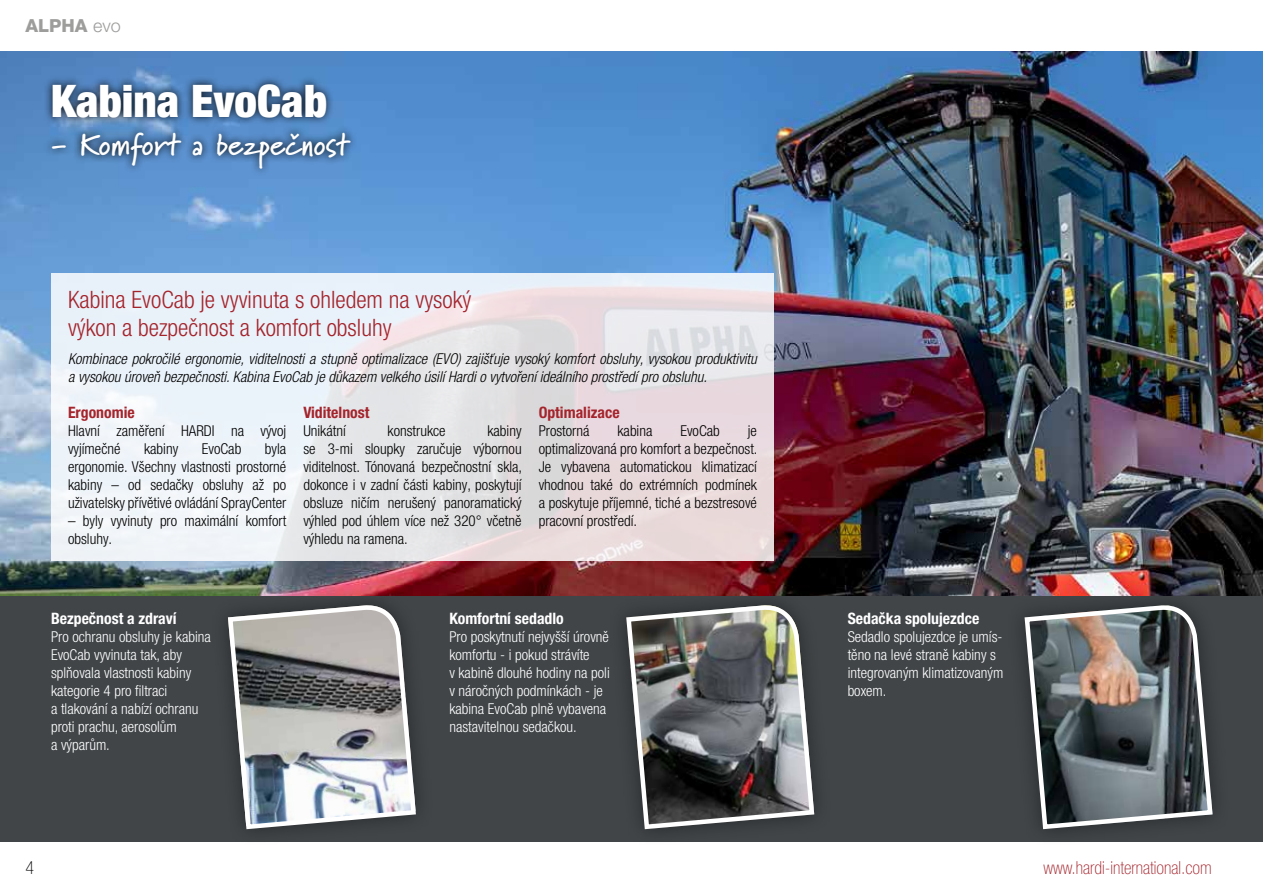
<style>
.page{position:relative;width:1263px;height:893px;background:#fff}
.page>*{position:absolute;margin:0;border:0;box-sizing:border-box;transform-origin:0 0}
.t1{font:900 condensed 45px "Helvetica Neue LT Pro";color:#fff}
.t2{font:700 31.5px "Marydale";color:#fff}
.t3{font:300 condensed 24px/28.8px "Helvetica Neue LT Pro";color:#a5242c}
.t4{font:100 condensed 18px "Helvetica Neue LT Pro";color:#a5242c}
.t5{font:800 18px "Helvetica Neue LT Pro";color:#9d9d9c}
.t6{font:100 condensed 18px "Helvetica Neue LT Pro";color:#000}
.t7{font:700 condensed 15.75px "Helvetica Neue LT Pro";color:#fff}
.t8{font:700 condensed 15.75px "Helvetica Neue LT Pro";color:#a5242c}
.t9{font:300 condensed 15px/18px "Helvetica Neue LT Pro";color:#000;text-align:justify}
.t10{font:300 condensed 15px/18px "Helvetica Neue LT Pro";color:#fff}
.t11{font:italic 300 condensed 15px/18px "Helvetica Neue LT Pro";color:#000}
.s1{font-weight:300}
</style>
<div class="page">
<div style="left:0;top:595px;width:1263px;height:247px;background:#414548"></div>
<img style="left:0;top:51px;width:1263px;height:544px">
<div style="left:210px;top:587px;width:224px;height:260px;background:#000;opacity:.4"></div>
<img style="left:225px;top:605px;width:193px;height:227px">
<div style="left:608px;top:587px;width:224px;height:260px;background:#000;opacity:.4"></div>
<img style="left:624px;top:605px;width:193px;height:227px">
<div style="left:1006px;top:587px;width:224px;height:260px;background:#000;opacity:.4"></div>
<svg style="left:1022px;top:605px;width:193px;height:227px"></svg>
<svg style="left:51px;top:274px;width:723px;height:287px;background:#e8e7eb"></svg>
<div style="left:44px;top:75px;width:315px;height:102px;background:#000;opacity:.75"></div>
<p class="t5" style="left:26px;top:15px;width:97px">ALPHA <span class="s1">evo</span></p>
<h1 class="t1" style="left:51px;top:74px;width:278px">Kabina EvoCab</h1>
<h2 class="t2" style="left:51px;top:126px;width:299px">- Komfort a bezpečnost</h2>
<h3 class="t3" style="left:68px;top:285px;width:405px">Kabina EvoCab je vyvinuta s ohledem na vysoký výkon a bezpečnost a komfort obsluhy</h3>
<p class="t11" style="left:68px;top:349px;width:690px">Kombinace pokročilé ergonomie, viditelnosti a stupně optimalizace (EVO) zajišťuje vysoký komfort obsluhy, vysokou produktivitu a vysokou úroveň bezpečnosti. Kabina EvoCab je důkazem velkého úsilí Hardi o vytvoření ideálního prostředí pro obsluhu.</p>
<p class="t8" style="left:68px;top:402px;width:68px">Ergonomie</p>
<p class="t9" style="left:68px;top:421px;width:220px">Hlavní zaměření HARDI na vývoj vyjímečné</p>
<p class="t8" style="left:539px;top:402px;width:83px">Optimalizace</p>
<p class="t9" style="left:539px;top:421px;width:52px">Prostorná</p>
<p class="t9" style="left:617px;top:421px;width:37px">kabina</p>
<p class="t9" style="left:680px;top:421px;width:41px">EvoCab</p>
<p class="t8" style="left:303px;top:402px;width:68px">Viditelnost</p>
<p class="t9" style="left:303px;top:421px;width:44px">Unikátní</p>
<p class="t9" style="left:388px;top:421px;width:60px">konstrukce</p>
<p class="t9" style="left:303px;top:421px;width:220px;text-indent:184px">kabiny se 3-mi sloupky zaručuje výbornou viditelnost. Tónovaná bezpečnostní skla, dokonce i v zadní části kabiny, poskytují obsluze ničím nerušený panoramatický výhled pod úhlem více než 320° včetně výhledu na ramena.</p>
<p class="t9" style="left:539px;top:421px;width:220px;text-indent:209px">je optimalizovaná pro komfort a bezpečnost.<br>Je vybavena automatickou klimatizací vhodnou také do extrémních podmínek a poskytuje příjemné, tiché a bezstresové pracovní prostředí.</p>
<p class="t9" style="left:144px;top:439px;width:36px">kabiny</p>
<p class="t9" style="left:202px;top:439px;width:41px">EvoCab</p>
<p class="t9" style="left:68px;top:439px;width:220px;text-indent:197px">byla ergonomie. Všechny vlastnosti prostorné kabiny – od sedačky obsluhy až po uživatelsky přívětivé ovládání SprayCenter</p>
<p class="t9" style="left:68px;top:511px;width:220px">– byly vyvinuty pro maximální komfort obsluhy.</p>
<p class="t7" style="left:51px;top:609px;width:127px">Bezpečnost a zdraví</p>
<p class="t10" style="left:51px;top:627px;width:161px">Pro ochranu obsluhy je kabina<br>EvoCab vyvinuta tak, aby splňovala vlastnosti kabiny kategorie 4 pro filtraci<br>a tlakování a nabízí ochranu proti prachu, aerosolům<br>a výparům.</p>
<p class="t6" style="left:26px;top:857px;width:10px">4</p>
<p class="t7" style="left:449px;top:609px;width:116px">Komfortní sedadlo</p>
<p class="t10" style="left:449px;top:627px;width:162px">Pro poskytnutí nejvyšší úrovně komfortu - i pokud strávíte<br>v kabině dlouhé hodiny na poli v náročných podmínkách - je kabina EvoCab plně vybavena nastavitelnou sedačkou.</p>
<p class="t7" style="left:848px;top:609px;width:133px">Sedačka spolujezdce</p>
<p class="t10" style="left:848px;top:627px;width:157px">Sedadlo spolujezdce je umís&shy;těno na levé straně kabiny s integrovaným klimatizovaným boxem.</p>
<p class="t4" style="left:1043px;top:857px;width:170px">www.hardi-international.com</p>
</div>
